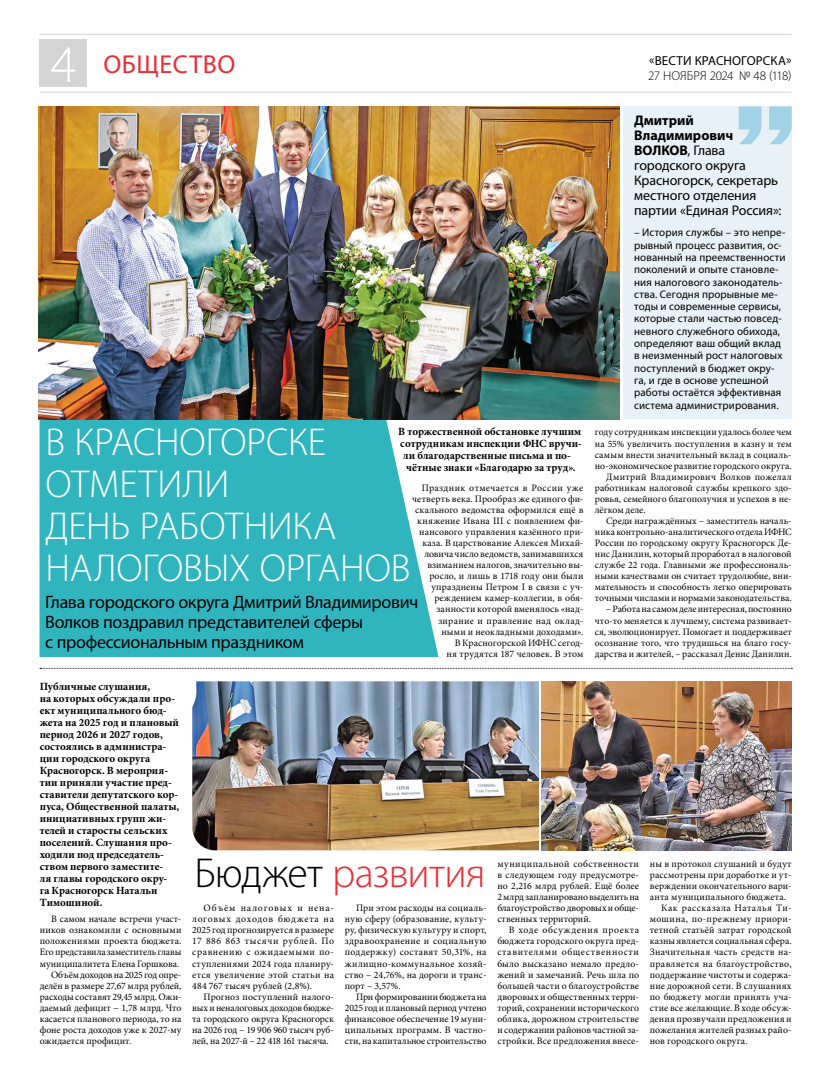
<style>
.page{position:relative;width:820px;height:1078px;background:#fff}
.page>*{position:absolute;margin:0;border:0;box-sizing:border-box;transform-origin:0 0}
.t1{font:300 53px "Myriad Pro";color:#fff}
.t2{font:300 42px "Myriad Pro";letter-spacing:-.02em;color:#ec2d35}
.t3{font:300 39px/42px "Myriad Pro";letter-spacing:-.005em;color:#fff}
.t4{font:26px "Myriad Pro";letter-spacing:.02em;color:#ec2d35}
.t5{font:18px/20px "Myriad Pro";letter-spacing:-.02em;color:#000}
.t6{font:14px/15px "Myriad Pro";letter-spacing:-.01em;color:#000}
.t7{font:300 13px "Myriad Pro";letter-spacing:-.015em;color:#000}
.t8{font:13px "Myriad Pro";letter-spacing:.01em;color:#000}
.t9{font:700 11px/12px "Minion Pro";letter-spacing:.005em;color:#000;text-align:center}
.t10{font:11px/12.3px "Myriad Pro";letter-spacing:.005em;color:#000}
.t11{font:9.8px/11.1px "Minion Pro";letter-spacing:.005em;color:#000;text-align:justify}
.t12{font:9.8px "Minion Pro";letter-spacing:.03em;color:#000}
.t13{font:9.8px "Minion Pro";letter-spacing:.025em;color:#000}
.t14{font:9.8px "Minion Pro";letter-spacing:-.02em;color:#000}
.t15{font:9.8px "Minion Pro";letter-spacing:.045em;color:#000}
.s1{font-weight:700}
.s2{color:#000}
</style>
<div class="page">
<hr style="left:40px;top:92px;width:751px;height:1px;background:#d4d4d5">
<hr style="left:40px;top:34px;width:751px;height:1px;background:#d4d4d5">
<div style="left:40px;top:40px;width:47px;height:47px;background:#d4d4d5"></div>
<div style="left:622px;top:106px;width:169px;height:313px;background:#e8f1f7"></div>
<svg style="left:39px;top:419px;width:399px;height:237px;background:#3db9c2"></svg>
<img style="left:39px;top:106px;width:580px;height:313px">
<svg style="left:738px;top:106px;width:53px;height:38px"></svg>
<svg style="left:40px;top:668px;width:752px;height:1px"></svg>
<img style="left:192px;top:681px;width:347px;height:169px">
<img style="left:541px;top:681px;width:250px;height:169px">
<h1 class="t1" style="left:50px;top:32px;width:27px">4</h1>
<h3 class="t8" style="left:649px;top:53px;width:144px">«ВЕСТИ КРАСНОГОРСКА»</h3>
<h3 class="t4" style="left:103px;top:48px;width:133px">ОБЩЕСТВО</h3>
<h3 class="t7" style="left:647px;top:68px;width:145px">27 НОЯБРЯ 2024 № 48 (118)</h3>
<h3 class="t6" style="left:634px;top:113px;width:148px"><span class="s1">Дмитрий<br>Владимирович<br>ВОЛКОВ</span>, Глава городского округа<br>Красногорск, секретарь местного отделения партии «Единая Россия»:</h3>
<p class="t10" style="left:634px;top:226px;width:153px">– История службы – это непре&shy;рывный процесс развития, ос&shy;нованный на преемственности поколений и опыте становле&shy;ния налогового законодатель&shy;ства. Сегодня прорывные ме&shy;тоды и современные сервисы, которые стали частью повсед&shy;невного служебного обихода, определяют ваш общий вклад в неизменный рост налоговых поступлений в бюджет окру&shy;га, и где в основе успешной работы остаётся эффективная система администрирования.</p>
<p class="t9" style="left:398px;top:425px;width:185px">В торжественной обстановке лучшим сотрудникам инспекции ФНС вручи&shy;ли благодарственные письма и по&shy;чётные знаки «Благодарю за труд».</p>
<p class="t11" style="left:412px;top:482px;width:173px;text-align:right">Праздник отмечается в России уже четверть века. Прообраз же единого фи&shy;скального ведомства оформился ещё в княжение Ивана III с появлением фи&shy;нансового управления казённого при&shy;каза. В царствование Алексея Михай&shy;ловича число ведомств, занимавшихся взиманием налогов, значительно вы&shy;росло, и лишь в 1718 году они были упразднены Петром I в связи с уч&shy;реждением камер-коллегии, в обя&shy;занности которой вменялось «над&shy;зирание и правление над оклад&shy;ными и неокладными доходами».<br>В Красногорской ИФНС сегод-<br>ня трудятся 187 человек. В этом</p>
<p class="t11" style="left:594px;top:426px;width:198px">году сотрудникам инспекции удалось более чем</p>
<p class="t11" style="left:594px;top:438px;width:198px">на 55% увеличить поступления в казну и тем</p>
<p class="t11" style="left:594px;top:449px;width:198px">самым внести значительный вклад в социаль-</p>
<p class="t11" style="left:594px;top:460px;width:198px">но-экономическое развитие городского округа.</p>
<p class="t12" style="left:606px;top:470px;width:187px">Дмитрий Владимирович Волков пожелал</p>
<p class="t11" style="left:594px;top:482px;width:198px">работникам налоговой службы крепкого здо-</p>
<p class="t11" style="left:594px;top:493px;width:198px">ровья, семейного благополучия и успехов в не-</p>
<p class="t11" style="left:594px;top:504px;width:52px">лёгком деле.</p>
<p class="t11" style="left:606px;top:515px;width:187px">Среди награждённых – заместитель началь-</p>
<p class="t11" style="left:594px;top:526px;width:198px">ника контрольно-аналитического отдела ИФНС</p>
<p class="t11" style="left:594px;top:537px;width:198px">России по городскому округу Красногорск Де-</p>
<p class="t11" style="left:594px;top:548px;width:198px">нис Данилин, который проработал в налоговой</p>
<p class="t11" style="left:594px;top:559px;width:198px">службе 22 года. Главными же профессиональ-</p>
<p class="t11" style="left:594px;top:570px;width:198px">ными качествами он считает трудолюбие, вни-</p>
<p class="t11" style="left:594px;top:581px;width:198px">мательность и способность легко оперировать</p>
<p class="t11" style="left:594px;top:592px;width:198px">точными числами и нормами законодательства.</p>
<p class="t11" style="left:594px;top:603px;width:198px;text-indent:11px">– Работа на самом деле интересная, постоянно что-то меняется к лучшему, система развивает&shy;ся, эволюционирует. Помогает и поддерживает осознание того, что трудишься на благо госу&shy;дарства и жителей, – рассказал Денис Данилин.</p>
<h3 class="t3" style="left:46px;top:421px;width:366px">В КРАСНОГОРСКЕ<br>ОТМЕТИЛИ<br>ДЕНЬ РАБОТНИКА<br>НАЛОГОВЫХ ОРГАНОВ</h3>
<h3 class="t5" style="left:45px;top:591px;width:374px">Глава городского округа Дмитрий Владимирович<br>Волков поздравил представителей сферы<br>с профессиональным праздником</h3>
<p class="t9" style="left:40px;top:680px;width:141px;text-align:left">Публичные слушания,<br>на которых обсуждали про&shy;ект муниципального бюд&shy;жета на 2025 год и плановый период 2026 и 2027 годов, состоялись в администра&shy;ции городского округа<br>Красногорск. В мероприя&shy;тии приняли участие пред&shy;ставители депутатского кор&shy;пуса, Общественной палаты, инициативных групп жи&shy;телей и старосты сельских поселений. Слушания про&shy;ходили под председатель&shy;ством первого заместите-<br>ля главы городского окру&shy;га Красногорск Натальи<br>Тимошиной.</p>
<p class="t11" style="left:51px;top:913px;width:132px">В самом начале встречи участ-</p>
<p class="t11" style="left:40px;top:924px;width:143px">ников ознакомили с основными</p>
<p class="t11" style="left:40px;top:935px;width:143px">положениями проекта бюджета.</p>
<p class="t11" style="left:40px;top:946px;width:143px">Его представила заместитель главы</p>
<p class="t11" style="left:40px;top:957px;width:141px">муниципалитета Елена Горшкова.</p>
<p class="t14" style="left:51px;top:967px;width:132px">Объём доходов на 2025 год опре-</p>
<p class="t11" style="left:40px;top:979px;width:143px">делён в размере 27,67 млрд рублей,</p>
<p class="t11" style="left:40px;top:990px;width:143px">расходы составят 29,45 млрд. Ожи-</p>
<p class="t11" style="left:40px;top:1001px;width:143px">даемый дефицит − 1,78 млрд. Что</p>
<p class="t11" style="left:40px;top:1012px;width:143px">касается планового периода, то на</p>
<p class="t11" style="left:40px;top:1023px;width:143px">фоне роста доходов уже к 2027-му</p>
<p class="t11" style="left:40px;top:1035px;width:93px">ожидается профицит.</p>
<h2 class="t2" style="left:194px;top:847px;width:292px"><span class="s2">Бюджет</span> развития</h2>
<p class="t11" style="left:649px;top:858px;width:143px">ны в протокол слушаний и будут</p>
<p class="t11" style="left:649px;top:869px;width:143px">рассмотрены при доработке и ут-</p>
<p class="t11" style="left:649px;top:880px;width:143px">верждении окончательного вари-</p>
<p class="t11" style="left:649px;top:891px;width:138px">анта муниципального бюджета.</p>
<p class="t15" style="left:661px;top:901px;width:132px">Как рассказала Наталья Ти-</p>
<p class="t12" style="left:649px;top:912px;width:143px">мошина, по-прежнему приори-</p>
<p class="t11" style="left:649px;top:924px;width:143px">тетной статьёй затрат городской</p>
<p class="t11" style="left:649px;top:935px;width:143px">казны является социальная сфера.</p>
<p class="t13" style="left:649px;top:945px;width:143px">Значительная часть средств на-</p>
<p class="t13" style="left:649px;top:956px;width:143px">правляется на благоустройство,</p>
<p class="t11" style="left:649px;top:968px;width:143px">поддержание чистоты и содержа-</p>
<p class="t11" style="left:649px;top:979px;width:143px">ние дорожной сети. В слушаниях</p>
<p class="t11" style="left:649px;top:990px;width:143px">по бюджету могли принять уча-</p>
<p class="t11" style="left:649px;top:1001px;width:143px">стие все желающие. В ходе обсуж-</p>
<p class="t11" style="left:649px;top:1012px;width:143px">дения прозвучали предложения и</p>
<p class="t11" style="left:649px;top:1023px;width:143px">пожелания жителей разных райо-</p>
<p class="t11" style="left:649px;top:1035px;width:99px">нов городского округа.</p>
<p class="t11" style="left:497px;top:858px;width:143px">муниципальной собственности в следующем году предусмотре&shy;но 2,216 млрд рублей. Ещё более 2 млрд запланировано выделить на благоустройство дворовых и обще&shy;ственных территорий.</p>
<p class="t11" style="left:497px;top:924px;width:143px;text-indent:11px">В ходе обсуждения проекта бюджета городского округа пред&shy;ставителями общественности было высказано немало предло&shy;жений и замечаний. Речь шла по большей части о благоустройстве дворовых и общественных терри&shy;торий, сохранении исторического облика, дорожном строительстве и содержании районов частной за&shy;стройки. Все предложения внесе-</p>
<p class="t11" style="left:192px;top:902px;width:143px;text-indent:11px">Объём налоговых и нена&shy;логовых доходов бюджета на 2025 год прогнозируется в размере 17 886 863 тысячи рублей. По сравнению с ожидаемыми по&shy;ступлениями 2024 года планиру&shy;ется увеличение этой статьи на 484 767 тысяч рублей (2,8%).</p>
<p class="t11" style="left:192px;top:990px;width:143px;text-indent:11px">Прогноз поступлений налого&shy;вых и неналоговых доходов бюдже&shy;та городского округа Красногорск на 2026 год – 19 906 960 тысяч руб&shy;лей, на 2027-й – 22 418 161 тысяча.</p>
<p class="t11" style="left:344px;top:902px;width:143px;text-indent:11px">При этом расходы на социаль&shy;ную сферу (образование, культу&shy;ру, физическую культуру и спорт, здравоохранение и социальную поддержку) составят 50,31%, на жилищно-коммунальное хозяй&shy;ство – 24,76%, на дороги и транс&shy;порт – 3,57%.</p>
<p class="t11" style="left:344px;top:990px;width:143px;text-indent:11px">При формировании бюджета на 2025 год и плановый период учтено финансовое обеспечение 19 муни&shy;ципальных программ. В частно&shy;сти, на капитальное строительство</p>
</div>
